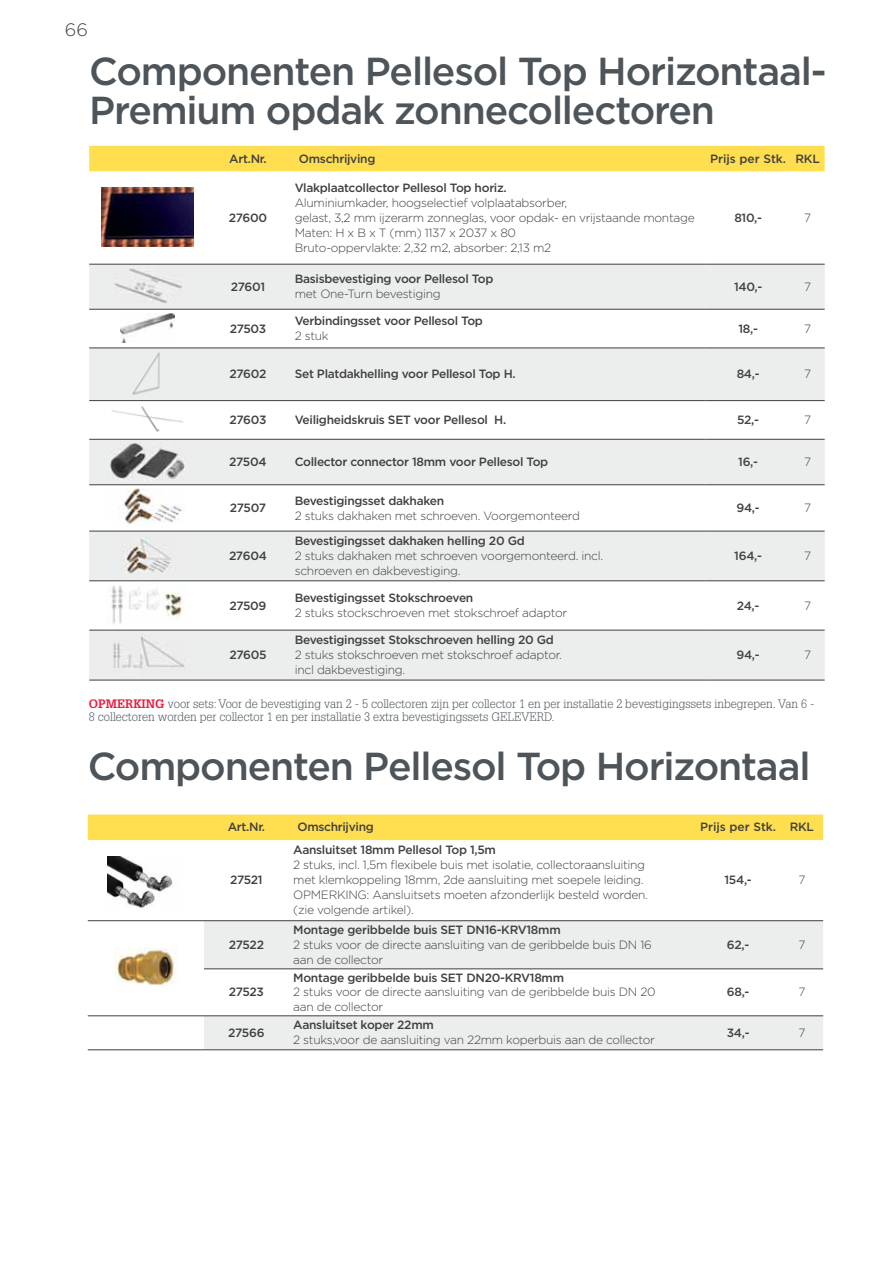
<style>
.page{position:relative;width:893px;height:1263px;background:#fff}
.page>*{position:absolute;margin:0;border:0;box-sizing:border-box;transform-origin:0 0}
.t1{font:500 39px/39px "Gotham";letter-spacing:-.03em;color:#4d555b}
.t2{font:300 18px "Gotham";color:#404041}
.t3{font:300 12px/15px "Gotham";letter-spacing:-.025em;color:#404041}
.t4{font:500 12px "Gotham";letter-spacing:-.025em;color:#404041}
.t5{font:300 12px/13.5px "Glypha LT Pro";color:#4d555b}
.t6{font:500 12px "Gotham";letter-spacing:-.025em;color:#414244}
.t7{font:500 12px "Gotham";color:#404041}
.s1{font-weight:700;color:#ed1a3a}
</style>
<div class="page">
<div style="left:89px;top:146px;width:736px;height:25px;background:#ffde4f"></div>
<svg style="left:89px;top:265px;width:736px;height:415px;fill:#eceded"></svg>
<hr style="left:89px;top:264px;width:617px;height:1px;background:#404041">
<hr style="left:706px;top:264px;width:119px;height:1px;background:#404041">
<hr style="left:89px;top:309px;width:617px;height:1px;background:#404041">
<hr style="left:706px;top:309px;width:119px;height:1px;background:#404041">
<hr style="left:89px;top:348px;width:617px;height:1px;background:#404041">
<hr style="left:706px;top:348px;width:119px;height:1px;background:#404041">
<hr style="left:89px;top:400px;width:617px;height:1px;background:#404041">
<hr style="left:706px;top:400px;width:119px;height:1px;background:#404041">
<hr style="left:89px;top:439px;width:617px;height:1px;background:#404041">
<hr style="left:706px;top:439px;width:119px;height:1px;background:#404041">
<hr style="left:89px;top:485px;width:617px;height:1px;background:#404041">
<hr style="left:706px;top:485px;width:119px;height:1px;background:#404041">
<hr style="left:89px;top:531px;width:617px;height:1px;background:#404041">
<hr style="left:706px;top:531px;width:119px;height:1px;background:#404041">
<hr style="left:89px;top:581px;width:617px;height:1px;background:#404041">
<hr style="left:706px;top:581px;width:119px;height:1px;background:#404041">
<hr style="left:89px;top:630px;width:617px;height:1px;background:#404041">
<hr style="left:706px;top:630px;width:119px;height:1px;background:#404041">
<hr style="left:89px;top:680px;width:617px;height:1px;background:#404041">
<hr style="left:706px;top:680px;width:119px;height:1px;background:#404041">
<img style="left:101px;top:187px;width:92px;height:60px">
<img style="left:113px;top:268px;width:68px;height:36px">
<img style="left:120px;top:313px;width:55px;height:30px">
<img style="left:131px;top:351px;width:33px;height:45px">
<img style="left:106px;top:406px;width:83px;height:30px">
<img style="left:110px;top:442px;width:75px;height:38px">
<img style="left:110px;top:488px;width:74px;height:38px">
<img style="left:114px;top:537px;width:68px;height:37px">
<img style="left:106px;top:584px;width:82px;height:42px">
<img style="left:106px;top:633px;width:82px;height:42px">
<div style="left:88px;top:815px;width:735px;height:25px;background:#ffde4f"></div>
<svg style="left:88px;top:921px;width:116px;height:129px"></svg>
<svg style="left:204px;top:921px;width:619px;height:129px;fill:#eceded"></svg>
<hr style="left:88px;top:920px;width:735px;height:1px;background:#404041">
<hr style="left:204px;top:969px;width:619px;height:1px;background:#404041">
<hr style="left:88px;top:1016px;width:735px;height:1px;background:#404041">
<hr style="left:88px;top:1050px;width:735px;height:1px;background:#404041">
<img style="left:107px;top:856px;width:66px;height:52px">
<img style="left:115px;top:948px;width:62px;height:39px">
<h2 class="t2" style="left:65px;top:22px;width:25px">66</h2>
<h1 class="t1" style="left:89px;top:55px;width:739px">Componenten Pellesol Top Horizontaal-<br>Premium opdak zonnecollectoren</h1>
<p class="t4" style="left:229px;top:154px;width:39px">Art.Nr.</p>
<p class="t4" style="left:299px;top:154px;width:78px">Omschrijving</p>
<p class="t7" style="left:710px;top:154px;width:111px">Prijs per Stk. RKL</p>
<p class="t4" style="left:229px;top:213px;width:40px">27600</p>
<p class="t4" style="left:295px;top:183px;width:213px">Vlakplaatcollector Pellesol Top horiz.</p>
<p class="t3" style="left:295px;top:196px;width:401px">Aluminiumkader, hoogselectief volplaatabsorber,<br>gelast, 3,2 mm ijzerarm zonneglas, voor opdak- en vrijstaande montage Maten: H x B x T (mm) 1137 x 2037 x 80<br>Bruto-oppervlakte: 2,32 m2, absorber: 2,13 m2</p>
<p class="t6" style="left:734px;top:213px;width:29px">810,-</p>
<p class="t3" style="left:804px;top:211px;width:9px">7</p>
<p class="t4" style="left:231px;top:282px;width:36px">27601</p>
<p class="t4" style="left:295px;top:275px;width:200px">Basisbevestiging voor Pellesol Top</p>
<p class="t3" style="left:295px;top:287px;width:148px">met One-Turn bevestiging</p>
<p class="t6" style="left:734px;top:282px;width:30px">140,-</p>
<p class="t3" style="left:804px;top:280px;width:9px">7</p>
<p class="t4" style="left:230px;top:324px;width:38px">27503</p>
<p class="t4" style="left:295px;top:317px;width:190px">Verbindingsset voor Pellesol Top</p>
<p class="t3" style="left:295px;top:329px;width:35px">2 stuk</p>
<p class="t6" style="left:738px;top:324px;width:21px">18,-</p>
<p class="t3" style="left:804px;top:322px;width:9px">7</p>
<p class="t4" style="left:229px;top:370px;width:38px">27602</p>
<p class="t4" style="left:295px;top:370px;width:222px">Set Platdakhelling voor Pellesol Top H.</p>
<p class="t6" style="left:737px;top:370px;width:24px">84,-</p>
<p class="t3" style="left:804px;top:368px;width:9px">7</p>
<p class="t4" style="left:229px;top:415px;width:38px">27603</p>
<p class="t4" style="left:295px;top:415px;width:213px">Veiligheidskruis SET voor Pellesol H.</p>
<p class="t6" style="left:737px;top:415px;width:23px">52,-</p>
<p class="t3" style="left:804px;top:413px;width:9px">7</p>
<p class="t4" style="left:229px;top:457px;width:39px">27504</p>
<p class="t4" style="left:295px;top:457px;width:255px">Collector connector 18mm voor Pellesol Top</p>
<p class="t6" style="left:738px;top:457px;width:21px">16,-</p>
<p class="t3" style="left:804px;top:455px;width:9px">7</p>
<p class="t4" style="left:230px;top:503px;width:38px">27507</p>
<p class="t4" style="left:295px;top:496px;width:151px">Bevestigingsset dakhaken</p>
<p class="t3" style="left:295px;top:509px;width:287px">2 stuks dakhaken met schroeven. Voorgemonteerd</p>
<p class="t6" style="left:736px;top:503px;width:25px">94,-</p>
<p class="t3" style="left:804px;top:501px;width:9px">7</p>
<p class="t4" style="left:229px;top:551px;width:39px">27604</p>
<p class="t4" style="left:229px;top:601px;width:39px">27509</p>
<p class="t4" style="left:229px;top:651px;width:39px">27605</p>
<p class="t4" style="left:295px;top:536px;width:232px">Bevestigingsset dakhaken helling 20 Gd</p>
<p class="t3" style="left:295px;top:549px;width:310px">2 stuks dakhaken met schroeven voorgemonteerd. incl. schroeven en dakbevestiging.</p>
<p class="t6" style="left:734px;top:551px;width:29px">164,-</p>
<p class="t3" style="left:804px;top:549px;width:9px">7</p>
<p class="t4" style="left:295px;top:593px;width:180px">Bevestigingsset Stokschroeven</p>
<p class="t3" style="left:295px;top:606px;width:274px">2 stuks stockschroeven met stokschroef adaptor</p>
<p class="t6" style="left:737px;top:601px;width:24px">24,-</p>
<p class="t3" style="left:804px;top:599px;width:9px">7</p>
<p class="t4" style="left:295px;top:636px;width:261px">Bevestigingsset Stokschroeven helling 20 Gd</p>
<p class="t3" style="left:295px;top:648px;width:269px">2 stuks stokschroeven met stokschroef adaptor. incl dakbevestiging.</p>
<p class="t6" style="left:736px;top:651px;width:25px">94,-</p>
<p class="t3" style="left:804px;top:648px;width:9px">7</p>
<p class="t5" style="left:89px;top:698px;width:727px"><span class="s1">OPMERKING</span> voor sets: Voor de bevestiging van 2 - 5 collectoren zijn per collector 1 en per installatie 2 bevestigingssets inbegrepen. Van 6 -<br>8 collectoren worden per collector 1 en per installatie 3 extra bevestigingssets GELEVERD.</p>
<h1 class="t1" style="left:88px;top:750px;width:724px">Componenten Pellesol Top Horizontaal</h1>
<p class="t4" style="left:228px;top:823px;width:39px">Art.Nr.</p>
<p class="t4" style="left:297px;top:823px;width:78px">Omschrijving</p>
<p class="t7" style="left:700px;top:823px;width:115px">Prijs per Stk. RKL</p>
<p class="t4" style="left:230px;top:876px;width:34px">27521</p>
<p class="t4" style="left:229px;top:940px;width:37px">27522</p>
<p class="t4" style="left:229px;top:988px;width:37px">27523</p>
<p class="t4" style="left:228px;top:1028px;width:38px">27566</p>
<p class="t4" style="left:293px;top:846px;width:204px">Aansluitset 18mm Pellesol Top 1,5m</p>
<p class="t3" style="left:293px;top:859px;width:356px">2 stuks, incl. 1,5m flexibele buis met isolatie, collectoraansluiting met klemkoppeling 18mm, 2de aansluiting met soepele leiding.<br>OPMERKING: Aansluitsets moeten afzonderlijk besteld worden. (zie volgende artikel).</p>
<p class="t6" style="left:724px;top:876px;width:29px">154,-</p>
<p class="t3" style="left:798px;top:874px;width:9px">7</p>
<p class="t4" style="left:293px;top:925px;width:269px">Montage geribbelde buis SET DN16-KRV18mm</p>
<p class="t3" style="left:293px;top:938px;width:360px">2 stuks voor de directe aansluiting van de geribbelde buis DN 16 aan de collector</p>
<p class="t6" style="left:727px;top:940px;width:24px">62,-</p>
<p class="t3" style="left:798px;top:938px;width:9px">7</p>
<p class="t4" style="left:293px;top:973px;width:272px">Montage geribbelde buis SET DN20-KRV18mm</p>
<p class="t3" style="left:293px;top:986px;width:364px">2 stuks voor de directe aansluiting van de geribbelde buis DN 20 aan de collector</p>
<p class="t6" style="left:727px;top:988px;width:24px">68,-</p>
<p class="t3" style="left:798px;top:986px;width:9px">7</p>
<p class="t4" style="left:293px;top:1021px;width:142px">Aansluitset koper 22mm</p>
<p class="t3" style="left:293px;top:1034px;width:363px">2 stuks,voor de aansluiting van 22mm koperbuis aan de collector</p>
<p class="t6" style="left:727px;top:1028px;width:24px">34,-</p>
<p class="t3" style="left:798px;top:1026px;width:9px">7</p>
</div>
